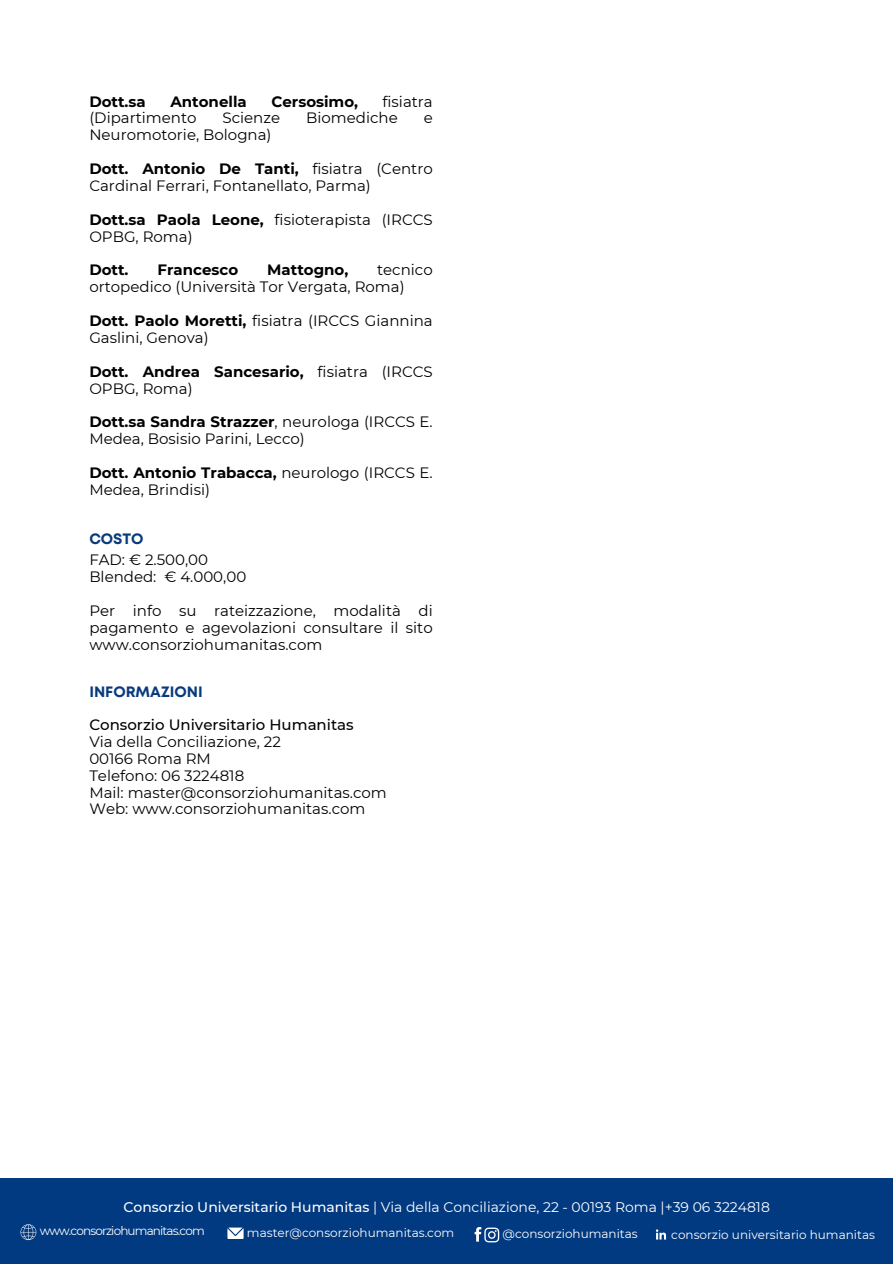
<style>
.page{position:relative;width:893px;height:1264px;background:#fff}
.page>*{position:absolute;margin:0;border:0;box-sizing:border-box;transform-origin:0 0}
.t1{font:15px/16.8px "Montserrat";color:#000}
.t2{font:700 15px "Montserrat";color:#000}
.t3{font:500 15px "Montserrat";color:#000}
.t4{font:700 15px "Mont";color:#093a7c}
.t5{font:13.95px "Montserrat";color:#fff}
.t6{font:12px "Montserrat";color:#fff}
.t7{font:12px "Montserrat";letter-spacing:-.07em;color:#fff}
.s1{font-weight:700}
.s2{font-weight:500}
</style>
<div class="page">
<div style="left:0;top:1178px;width:892px;height:85px;background:#013a81"></div>
<svg style="left:21px;top:1224px;width:15px;height:15px"></svg>
<svg style="left:654px;top:1227px;width:14px;height:14px"></svg>
<svg style="left:655px;top:1229px;width:11px;height:10px"></svg>
<svg style="left:227px;top:1227px;width:16px;height:11px"></svg>
<svg style="left:474px;top:1227px;width:25px;height:15px"></svg>
<p class="t2" style="left:89px;top:92px;width:58px">Dott.sa</p>
<p class="t2" style="left:170px;top:92px;width:78px">Antonella</p>
<p class="t2" style="left:271px;top:92px;width:88px">Cersosimo,</p>
<p class="t1" style="left:382px;top:93px;width:52px">fisiatra</p>
<p class="t1" style="left:89px;top:110px;width:109px">(Dipartimento</p>
<p class="t1" style="left:222px;top:110px;width:59px">Scienze</p>
<p class="t1" style="left:306px;top:110px;width:93px">Biomediche</p>
<p class="t1" style="left:423px;top:110px;width:11px">e</p>
<p class="t1" style="left:89px;top:126px;width:184px">Neuromotorie, Bologna)</p>
<p class="t1" style="left:89px;top:160px;width:345px"><span class="s1">Dott. Antonio De Tanti,</span> fisiatra (Centro<br>Cardinal Ferrari, Fontanellato, Parma)</p>
<p class="t1" style="left:89px;top:211px;width:345px"><span class="s1">Dott.sa Paola Leone,</span> fisioterapista (IRCCS<br>OPBG, Roma)</p>
<p class="t2" style="left:89px;top:261px;width:41px">Dott.</p>
<p class="t2" style="left:158px;top:261px;width:82px">Francesco</p>
<p class="t2" style="left:267px;top:261px;width:83px">Mattogno,</p>
<p class="t1" style="left:89px;top:261px;width:345px;text-indent:288px">tecnico ortopedico (Università Tor Vergata, Roma)</p>
<p class="t1" style="left:89px;top:312px;width:345px"><span class="s1">Dott. Paolo Moretti,</span> fisiatra (IRCCS Giannina<br>Gaslini, Genova)</p>
<p class="t1" style="left:89px;top:363px;width:345px"><span class="s1">Dott. Andrea Sancesario,</span> fisiatra (IRCCS<br>OPBG, Roma)</p>
<p class="t1" style="left:89px;top:413px;width:345px"><span class="s1">Dott.sa Sandra Strazzer</span>, neurologa (IRCCS E.<br>Medea, Bosisio Parini, Lecco)</p>
<p class="t1" style="left:89px;top:464px;width:345px"><span class="s1">Dott. Antonio Trabacca,</span> neurologo (IRCCS E.<br>Medea, Brindisi)</p>
<p class="t4" style="left:89px;top:533px;width:56px">COSTO</p>
<p class="t1" style="left:89px;top:551px;width:120px">FAD: € 2.500,00</p>
<p class="t1" style="left:89px;top:568px;width:158px">Blended: € 4.000,00</p>
<p class="t1" style="left:89px;top:602px;width:345px;text-align:justify">Per info su rateizzazione, modalità di pagamento e agevolazioni consultare il sito www.consorziohumanitas.com</p>
<p class="t4" style="left:89px;top:686px;width:115px">INFORMAZIONI</p>
<p class="t3" style="left:89px;top:715px;width:266px">Consorzio Universitario Humanitas</p>
<p class="t1" style="left:89px;top:733px;width:193px">Via della Conciliazione, 22</p>
<p class="t1" style="left:89px;top:750px;width:123px">00166 Roma RM</p>
<p class="t1" style="left:89px;top:767px;width:156px">Telefono: 06 3224818</p>
<p class="t1" style="left:89px;top:783px;width:299px">Mail: master@consorziohumanitas.com</p>
<p class="t1" style="left:89px;top:800px;width:277px">Web: www.consorziohumanitas.com</p>
<p class="t5" style="left:123px;top:1198px;width:647px"><span class="s2">Consorzio Universitario Humanitas</span> | Via della Conciliazione, 22 - 00193 Roma |+39 06 3224818</p>
<p class="t7" style="left:40px;top:1223px;width:167px">www.consorziohumanitas.com</p>
<p class="t6" style="left:247px;top:1225px;width:209px">master@consorziohumanitas.com</p>
<p class="t6" style="left:502px;top:1226px;width:137px">@consorziohumanitas</p>
<p class="t6" style="left:671px;top:1226px;width:205px">consorzio universitario humanitas</p>
</div>
